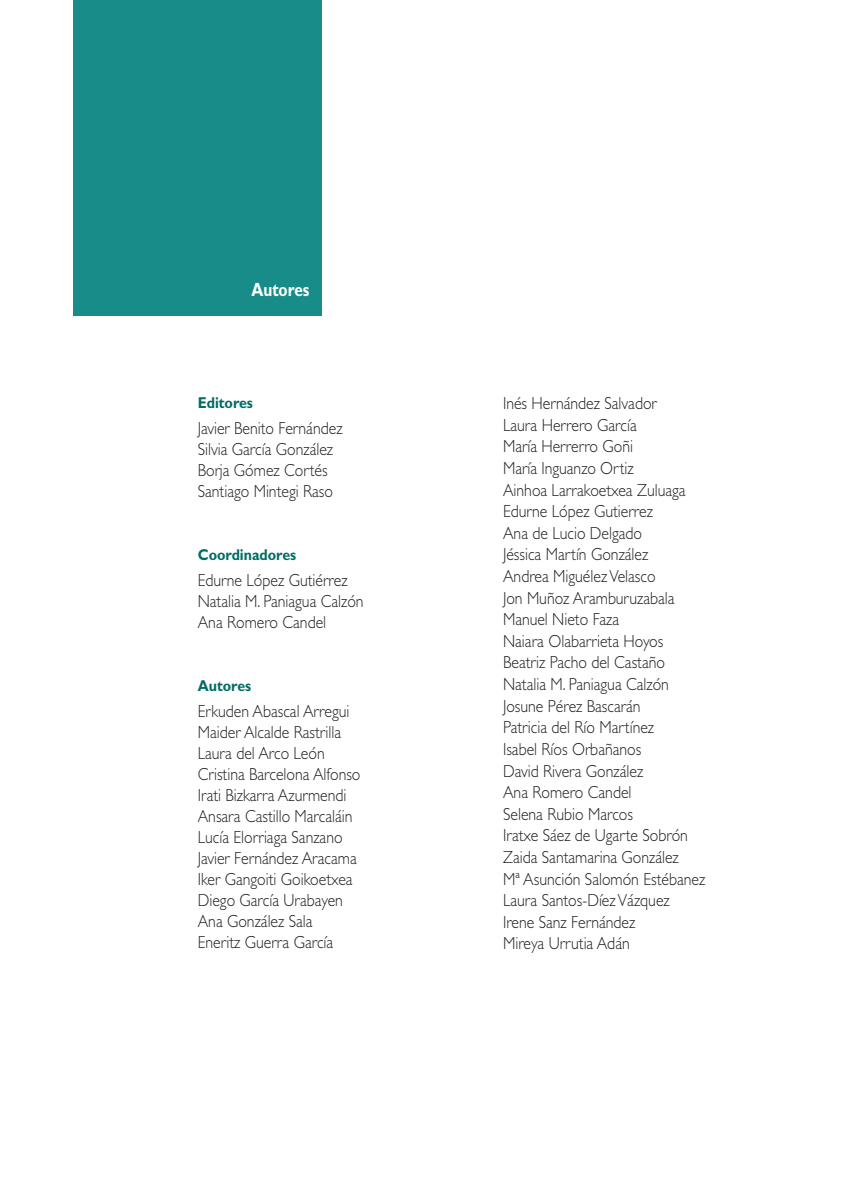
<style>
.page{position:relative;width:844px;height:1191px;background:#fff}
.page>*{position:absolute;margin:0;border:0;box-sizing:border-box;transform-origin:0 0}
.t1{font:700 19.25px "Gill Sans";color:#fff;scale:.8 1}
.t2{font:300 17.5px/21.5px "Gill Sans";color:#231f20;scale:.9 1}
.t3{font:700 15.75px "Gill Sans";color:#006c64;scale:.9 1}
</style>
<div class="page">
<div style="left:73px;top:0;width:249px;height:316px;background:#188c88"></div>
<p class="t1" style="left:251px;top:283px;width:74px">Autores</p>
<p class="t3" style="left:198px;top:397px;width:63px">Editores</p>
<p class="t2" style="left:198px;top:419px;width:162px;line-height:21px">Javier Benito Fernández<br>Silvia García González<br>Borja Gómez Cortés<br>Santiago Mintegi Raso</p>
<p class="t3" style="left:198px;top:549px;width:111px">Coordinadores</p>
<p class="t2" style="left:198px;top:571px;width:186px;line-height:21px">Edurne López Gutiérrez<br>Natalia M. Paniagua Calzón<br>Ana Romero Candel</p>
<p class="t3" style="left:198px;top:680px;width:61px">Autores</p>
<p class="t2" style="left:198px;top:702px;width:182px;line-height:21px">Erkuden Abascal Arregui<br>Maider Alcalde Rastrilla<br>Laura del Arco León<br>Cristina Barcelona Alfonso<br>Irati Bizkarra Azurmendi<br>Ansara Castillo Marcaláin<br>Lucía Elorriaga Sanzano<br>Javier Fernández Aracama<br>Iker Gangoiti Goikoetxea<br>Diego García Urabayen<br>Ana González Sala<br>Eneritz Guerra García</p>
<p class="t2" style="left:503px;top:394px;width:226px">Inés Hernández Salvador<br>Laura Herrero García<br>María Herrerro Goñi<br>María Inguanzo Ortiz<br>Ainhoa Larrakoetxea Zuluaga<br>Edurne López Gutierrez<br>Ana de Lucio Delgado<br>Jéssica Martín González<br>Andrea Miguélez Velasco<br>Jon Muñoz Aramburuzabala<br>Manuel Nieto Faza<br>Naiara Olabarrieta Hoyos<br>Beatriz Pacho del Castaño<br>Natalia M. Paniagua Calzón<br>Josune Pérez Bascarán<br>Patricia del Río Martínez<br>Isabel Ríos Orbañanos<br>David Rivera González<br>Ana Romero Candel<br>Selena Rubio Marcos<br>Iratxe Sáez de Ugarte Sobrón<br>Zaida Santamarina González<br>Mª Asunción Salomón Estébanez<br>Laura Santos-Díez Vázquez<br>Irene Sanz Fernández<br>Mireya Urrutia Adán</p>
</div>
